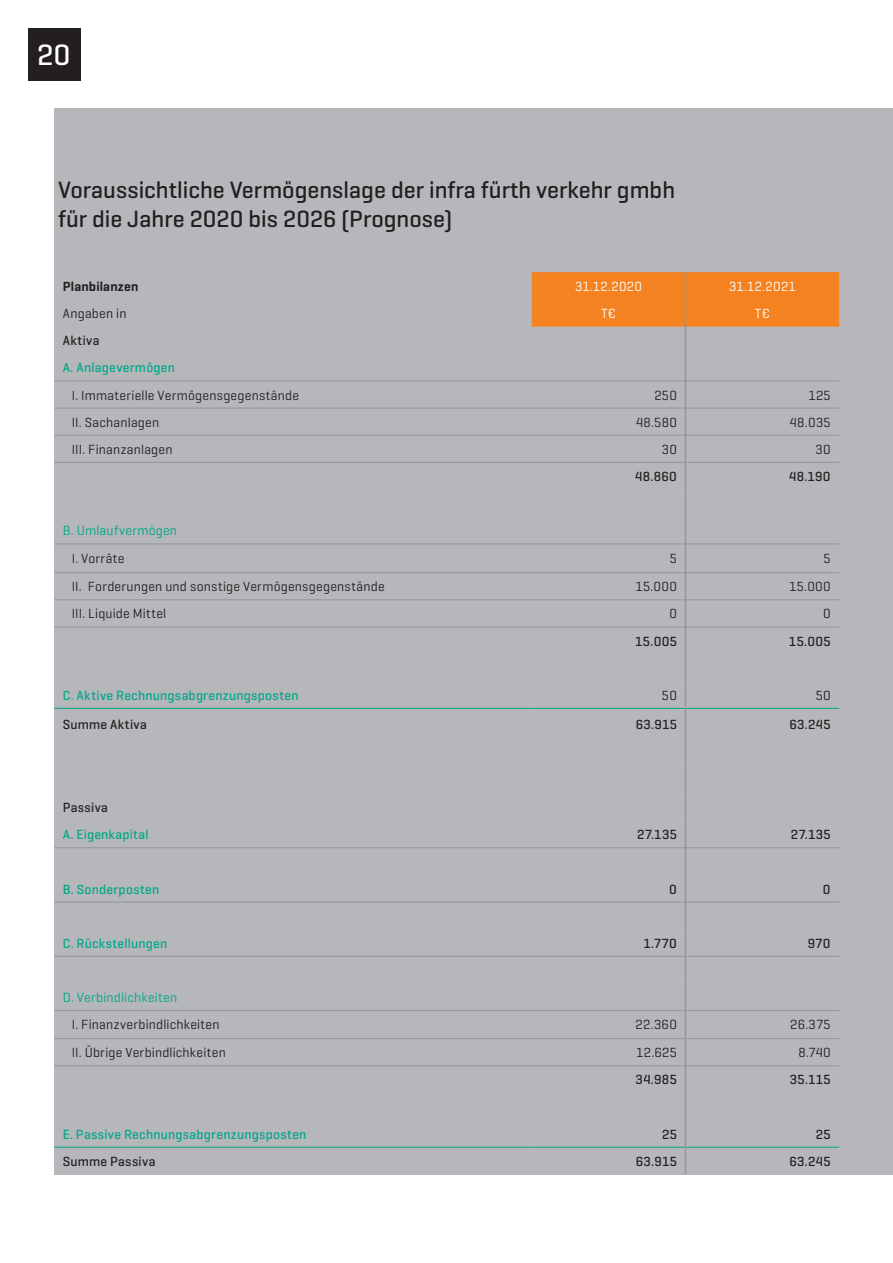
<style>
.page{position:relative;width:893px;height:1263px;background:#fff}
.page>*{position:absolute;margin:0;border:0;box-sizing:border-box;transform-origin:0 0}
.t1{font:500 30px "Geogrotesque";color:#fff}
.Kapitel{font:500 24px/28.8px "Geogrotesque";color:#231f20}
.Inhalt{font:13.5px "Geogrotesque";letter-spacing:.015em;color:#231f20}
.Inhalt-2{font:500 13.5px "Geogrotesque";letter-spacing:.015em;color:#00a786}
.Inhalt_rechtsbündig{font:500 13.5px "Geogrotesque";letter-spacing:.03em;color:#231f20}
.Inhalt_rechtsbündig-2{font:13.5px "Geogrotesque";letter-spacing:.025em;color:#231f20}
.Inhalt-3{font:13.5px "Geogrotesque";letter-spacing:.015em;color:#00a786}
.Fußzeile_zentriert{font:13.5px "Geogrotesque";letter-spacing:.025em;color:#fff}
.Inhalt-4{font:500 13.5px "Geogrotesque";letter-spacing:.02em;color:#231f20}
.Inhalt_Hervorhebung{font:500 13.5px "Geogrotesque";letter-spacing:.03em;color:#231f20}
.Inhalt-5{font:600 13.5px "Geogrotesque";letter-spacing:.01em;color:#231f20}
</style>
<div class="page">
<div style="left:28px;top:28px;width:52px;height:52px;background:#231f20"></div>
<div style="left:54px;top:227px;width:839px;height:45px;background:#b6b7bb"></div>
<div style="left:54px;top:108px;width:839px;height:119px;background:#b6b7bb"></div>
<div style="left:54px;top:272px;width:839px;height:902px;background:#b6b7bb"></div>
<hr style="left:54px;top:408px;width:478px;height:1px;background:#939598">
<hr style="left:54px;top:435px;width:478px;height:1px;background:#939598">
<hr style="left:54px;top:544px;width:478px;height:1px;background:#939598">
<hr style="left:54px;top:572px;width:478px;height:1px;background:#939598">
<hr style="left:54px;top:599px;width:478px;height:1px;background:#939598">
<hr style="left:532px;top:847px;width:153px;height:1px;background:#939598">
<hr style="left:686px;top:847px;width:153px;height:1px;background:#939598">
<hr style="left:54px;top:902px;width:478px;height:1px;background:#939598">
<hr style="left:532px;top:902px;width:153px;height:1px;background:#939598">
<hr style="left:686px;top:902px;width:153px;height:1px;background:#939598">
<hr style="left:54px;top:956px;width:478px;height:1px;background:#939598">
<hr style="left:532px;top:956px;width:153px;height:1px;background:#939598">
<hr style="left:686px;top:956px;width:153px;height:1px;background:#939598">
<hr style="left:54px;top:1010px;width:478px;height:1px;background:#939598">
<hr style="left:532px;top:1010px;width:153px;height:1px;background:#939598">
<hr style="left:686px;top:1010px;width:153px;height:1px;background:#939598">
<hr style="left:532px;top:1038px;width:153px;height:1px;background:#939598">
<hr style="left:686px;top:1038px;width:153px;height:1px;background:#939598">
<hr style="left:54px;top:381px;width:478px;height:1px;background:#939598">
<hr style="left:54px;top:847px;width:478px;height:1px;background:#939598">
<hr style="left:54px;top:1038px;width:478px;height:1px;background:#939598">
<hr style="left:54px;top:462px;width:478px;height:1px;background:#939598">
<hr style="left:54px;top:627px;width:478px;height:1px;background:#939598">
<hr style="left:54px;top:708px;width:478px;height:1px;background:#00a786">
<hr style="left:532px;top:708px;width:153px;height:1px;background:#00a786">
<hr style="left:686px;top:708px;width:153px;height:1px;background:#00a786">
<hr style="left:54px;top:1147px;width:478px;height:1px;background:#00a786">
<hr style="left:532px;top:1147px;width:153px;height:1px;background:#00a786">
<hr style="left:686px;top:1147px;width:153px;height:1px;background:#00a786">
<svg style="left:532px;top:272px;width:307px;height:436px"></svg>
<hr style="left:685px;top:708px;width:1px;height:31px;background:#939598">
<svg style="left:685px;top:739px;width:1px;height:435px"></svg>
<hr style="left:54px;top:1065px;width:478px;height:1px;background:#939598">
<hr style="left:532px;top:1065px;width:153px;height:1px;background:#939598">
<hr style="left:685px;top:1065px;width:154px;height:1px;background:#939598">
<hr style="left:532px;top:544px;width:153px;height:1px;background:#939598">
<hr style="left:685px;top:544px;width:154px;height:1px;background:#939598">
<hr style="left:532px;top:572px;width:153px;height:1px;background:#939598">
<hr style="left:685px;top:572px;width:154px;height:1px;background:#939598">
<h1 class="t1" style="left:37px;top:36px;width:35px">20</h1>
<p class="Kapitel" style="left:58px;top:175px;width:618px">Voraussichtliche Vermögenslage der infra fürth verkehr gmbh für die Jahre 2020 bis 2026 (Prognose)</p>
<p class="Inhalt-5" style="left:63px;top:278px;width:77px">Planbilanzen</p>
<p class="Fußzeile_zentriert" style="left:575px;top:278px;width:69px">31.12.2020</p>
<p class="Fußzeile_zentriert" style="left:729px;top:278px;width:68px">31.12.2021</p>
<p class="Inhalt" style="left:63px;top:305px;width:65px">Angaben in</p>
<p class="Fußzeile_zentriert" style="left:601px;top:305px;width:17px">T€</p>
<p class="Fußzeile_zentriert" style="left:755px;top:305px;width:17px">T€</p>
<p class="Inhalt_Hervorhebung" style="left:63px;top:332px;width:38px">Aktiva</p>
<p class="Inhalt-2" style="left:63px;top:359px;width:114px">A. Anlagevermögen</p>
<p class="Inhalt" style="left:72px;top:386px;width:229px">I. Immaterielle Vermögensgegenstände</p>
<p class="Inhalt_rechtsbündig-2" style="left:654px;top:386px;width:24px">250</p>
<p class="Inhalt_rechtsbündig-2" style="left:809px;top:386px;width:24px">125</p>
<p class="Inhalt" style="left:72px;top:414px;width:89px">II. Sachanlagen</p>
<p class="Inhalt_rechtsbündig-2" style="left:636px;top:414px;width:42px">48.580</p>
<p class="Inhalt_rechtsbündig-2" style="left:790px;top:414px;width:42px">48.035</p>
<p class="Inhalt" style="left:72px;top:441px;width:102px">III. Finanzanlagen</p>
<p class="Inhalt_rechtsbündig-2" style="left:662px;top:441px;width:17px">30</p>
<p class="Inhalt_rechtsbündig-2" style="left:815px;top:441px;width:17px">30</p>
<p class="Inhalt_rechtsbündig" style="left:635px;top:468px;width:43px">48.860</p>
<p class="Inhalt_rechtsbündig" style="left:789px;top:468px;width:43px">48.190</p>
<p class="Inhalt-3" style="left:63px;top:522px;width:116px">B. Umlaufvermögen</p>
<p class="Inhalt" style="left:72px;top:549px;width:54px">I. Vorräte</p>
<p class="Inhalt_rechtsbündig-2" style="left:670px;top:549px;width:9px">5</p>
<p class="Inhalt_rechtsbündig-2" style="left:824px;top:549px;width:9px">5</p>
<p class="Inhalt" style="left:72px;top:578px;width:314px">II. Forderungen und sonstige Vermögensgegenstände</p>
<p class="Inhalt_rechtsbündig-2" style="left:636px;top:578px;width:43px">15.000</p>
<p class="Inhalt_rechtsbündig-2" style="left:789px;top:578px;width:43px">15.000</p>
<p class="Inhalt" style="left:72px;top:605px;width:96px">III. Liquide Mittel</p>
<p class="Inhalt_rechtsbündig-2" style="left:669px;top:605px;width:9px">0</p>
<p class="Inhalt_rechtsbündig-2" style="left:823px;top:605px;width:9px">0</p>
<p class="Inhalt_rechtsbündig" style="left:635px;top:632px;width:43px">15.005</p>
<p class="Inhalt_rechtsbündig" style="left:789px;top:632px;width:43px">15.005</p>
<p class="Inhalt-2" style="left:63px;top:687px;width:237px">C. Aktive Rechnungsabgrenzungsposten</p>
<p class="Inhalt_rechtsbündig-2" style="left:662px;top:687px;width:17px">50</p>
<p class="Inhalt_rechtsbündig-2" style="left:816px;top:687px;width:17px">50</p>
<p class="Inhalt-4" style="left:63px;top:716px;width:86px">Summe Aktiva</p>
<p class="Inhalt_rechtsbündig" style="left:636px;top:716px;width:43px">63.915</p>
<p class="Inhalt_rechtsbündig" style="left:789px;top:716px;width:43px">63.245</p>
<p class="Inhalt_Hervorhebung" style="left:63px;top:799px;width:47px">Passiva</p>
<p class="Inhalt-2" style="left:63px;top:826px;width:87px">A. Eigenkapital</p>
<p class="Inhalt_rechtsbündig" style="left:637px;top:826px;width:41px">27.135</p>
<p class="Inhalt_rechtsbündig" style="left:791px;top:826px;width:41px">27.135</p>
<p class="Inhalt-2" style="left:63px;top:880px;width:98px">B. Sonderposten</p>
<p class="Inhalt_rechtsbündig" style="left:669px;top:880px;width:9px">0</p>
<p class="Inhalt_rechtsbündig" style="left:823px;top:880px;width:9px">0</p>
<p class="Inhalt-2" style="left:63px;top:935px;width:106px">C. Rückstellungen</p>
<p class="Inhalt_rechtsbündig" style="left:644px;top:935px;width:35px">1.770</p>
<p class="Inhalt_rechtsbündig" style="left:808px;top:935px;width:24px">970</p>
<p class="Inhalt-3" style="left:63px;top:989px;width:116px">D. Verbindlichkeiten</p>
<p class="Inhalt" style="left:72px;top:1016px;width:149px">I. Finanzverbindlichkeiten</p>
<p class="Inhalt_rechtsbündig-2" style="left:636px;top:1016px;width:43px">22.360</p>
<p class="Inhalt_rechtsbündig-2" style="left:790px;top:1016px;width:42px">26.375</p>
<p class="Inhalt" style="left:72px;top:1044px;width:156px">II. Übrige Verbindlichkeiten</p>
<p class="Inhalt_rechtsbündig-2" style="left:636px;top:1044px;width:42px">12.625</p>
<p class="Inhalt_rechtsbündig-2" style="left:798px;top:1044px;width:34px">8.740</p>
<p class="Inhalt_rechtsbündig" style="left:635px;top:1071px;width:43px">34.985</p>
<p class="Inhalt_rechtsbündig" style="left:790px;top:1071px;width:42px">35.115</p>
<p class="Inhalt-2" style="left:63px;top:1126px;width:245px">E. Passive Rechnungsabgrenzungsposten</p>
<p class="Inhalt_rechtsbündig" style="left:662px;top:1126px;width:16px">25</p>
<p class="Inhalt_rechtsbündig" style="left:816px;top:1126px;width:16px">25</p>
<p class="Inhalt-4" style="left:63px;top:1153px;width:94px">Summe Passiva</p>
<p class="Inhalt_rechtsbündig" style="left:636px;top:1153px;width:43px">63.915</p>
<p class="Inhalt_rechtsbündig" style="left:789px;top:1153px;width:43px">63.245</p>
</div>
